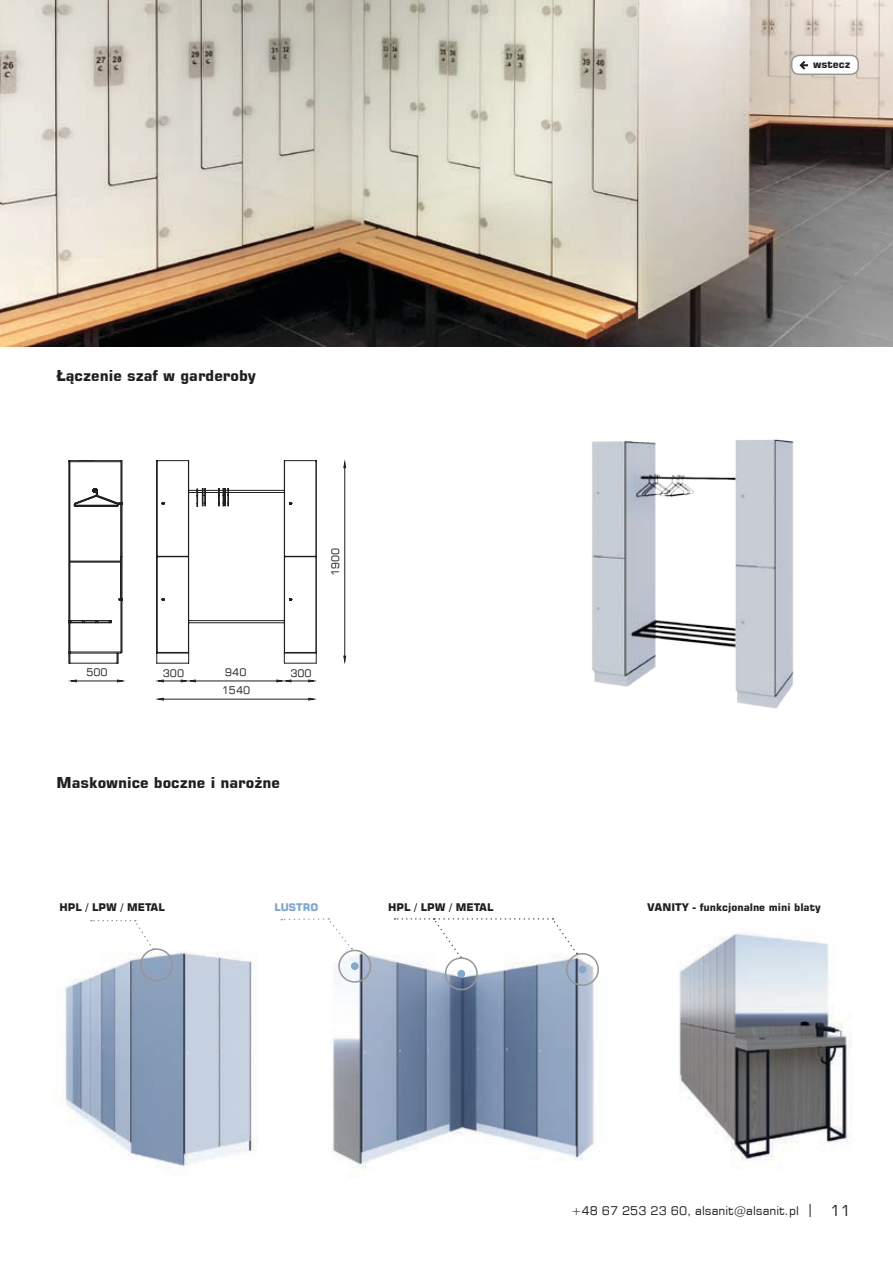
<style>
.page{position:relative;width:893px;height:1263px;background:#fff}
.page>*{position:absolute;margin:0;border:0;box-sizing:border-box;transform-origin:0 0}
.t1{font:700 15px "Square 721 EU";color:#231f20}
.t2{font:15px "Square 721 EU";color:#231f20}
.t3{font:12px "Square 721 EU";color:#231f20}
.t4{font:700 10.5px "Square 721 EU";color:#231f20}
.t5{font:10.5px "Square 721 EU";color:#231f20}
.t6{font:700 10.5px "Square 721 EU";color:#82a7c8}
</style>
<div class="page">
<img style="left:0;top:0;width:893px;height:347px">
<img style="left:61px;top:951px;width:197px;height:217px">
<img style="left:331px;top:948px;width:268px;height:221px">
<svg style="left:281px;top:918px;width:71px;height:31px"></svg>
<svg style="left:395px;top:918px;width:183px;height:40px"></svg>
<div style="left:140px;top:948px;width:33px;height:33px;border:2px solid #949698;border-radius:50%"></div>
<div style="left:153px;top:961px;width:7px;height:8px;background:#82a7c8;border-radius:50%"></div>
<div style="left:338px;top:950px;width:33px;height:33px;border:2px solid #949698;border-radius:50%"></div>
<div style="left:351px;top:962px;width:8px;height:8px;background:#82a7c8;border-radius:50%"></div>
<div style="left:445px;top:957px;width:33px;height:33px;border:2px solid #949698;border-radius:50%"></div>
<div style="left:457px;top:970px;width:8px;height:8px;background:#82a7c8;border-radius:50%"></div>
<div style="left:566px;top:953px;width:33px;height:33px;border:2px solid #949698;border-radius:50%"></div>
<div style="left:579px;top:965px;width:7px;height:8px;background:#82a7c8;border-radius:50%"></div>
<svg style="left:91px;top:920px;width:63px;height:30px"></svg>
<img style="left:679px;top:933px;width:173px;height:228px">
<svg style="left:68px;top:460px;width:249px;height:203px"></svg>
<img style="left:592px;top:439px;width:202px;height:270px">
<svg style="left:308px;top:697px;width:7px;height:4px"></svg>
<hr style="left:163px;top:699px;width:146px;height:1px;background:#231f20">
<svg style="left:157px;top:697px;width:7px;height:4px"></svg>
<svg style="left:117px;top:679px;width:6px;height:3px"></svg>
<hr style="left:75px;top:681px;width:43px;height:1px;background:#231f20">
<svg style="left:70px;top:679px;width:7px;height:3px"></svg>
<svg style="left:276px;top:679px;width:39px;height:3px"></svg>
<hr style="left:193px;top:681px;width:85px;height:1px;background:#231f20">
<svg style="left:157px;top:679px;width:39px;height:3px"></svg>
<svg style="left:343px;top:462px;width:3px;height:6px"></svg>
<hr style="left:344px;top:467px;width:1px;height:189px;background:#231f20">
<svg style="left:343px;top:655px;width:3px;height:7px"></svg>
<div style="left:792px;top:55px;width:66px;height:19px;background:#fff;border-radius:8px"></div>
<div style="left:791px;top:55px;width:68px;height:20px;border:2px solid #949698;border-radius:8px"></div>
<svg style="left:799px;top:61px;width:9px;height:9px"></svg>
<svg style="left:810px;top:1204px;width:1px;height:13px"></svg>
<h1 class="t1" style="left:57px;top:366px;width:201px">Łączenie szaf w garderoby</h1>
<p class="t5" style="left:329px;top:576px;width:30px;rotate:-90deg">1900</p>
<p class="t5" style="left:86px;top:665px;width:23px">500</p>
<p class="t5" style="left:163px;top:666px;width:23px">300</p>
<p class="t5" style="left:225px;top:665px;width:23px">940</p>
<p class="t5" style="left:290px;top:666px;width:23px">300</p>
<p class="t5" style="left:222px;top:683px;width:30px">1540</p>
<h1 class="t1" style="left:57px;top:773px;width:225px">Maskownice boczne i narożne</h1>
<p class="t4" style="left:813px;top:58px;width:39px">wstecz</p>
<p class="t4" style="left:60px;top:901px;width:107px">HPL / LPW / METAL</p>
<p class="t6" style="left:274px;top:901px;width:45px">LUSTRO</p>
<p class="t4" style="left:388px;top:901px;width:107px">HPL / LPW / METAL</p>
<p class="t4" style="left:647px;top:901px;width:175px">VANITY - funkcjonalne mini blaty</p>
<p class="t3" style="left:572px;top:1203px;width:229px">+48 67 253 23 60, alsanit@alsanit.pl</p>
<h1 class="t2" style="left:830px;top:1201px;width:22px">11</h1>
</div>
